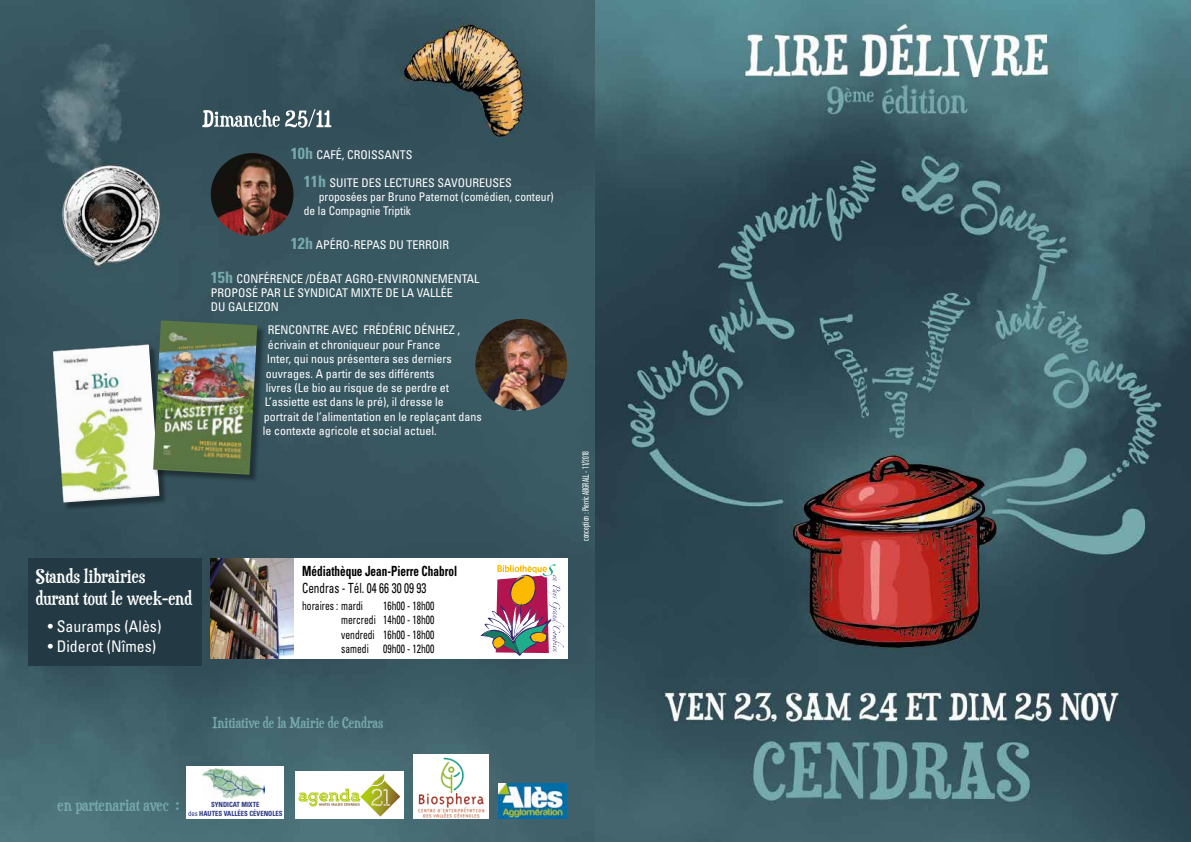
<style>
.page{position:relative;width:1191px;height:842px;background:#fff}
.page>*{position:absolute;margin:0;border:0;box-sizing:border-box;transform-origin:0 0}
.t1{font:18px/21.6px "Duality";color:#fff}
.t2{font:condensed 16px "Univers";color:#fff}
.t3{font:16px "Duality";color:#77aaac}
.t4{font:700 condensed 14px "Univers";color:#000;scale:.8 1}
.t5{font:14px "Duality";color:#77aaac}
.t6{font:condensed 14px "Univers";color:#000;scale:.8 1}
.t7{font:condensed 12px/14.4px "Univers";color:#fff}
.t8{font:condensed 12px/14.4px "Univers";color:#000;text-align:justify;scale:.8 1}
.t9{font:condensed 12px "Univers";color:#fff;scale:.96 1}
.t10{font:500 condensed 9px "DINOT";color:#fff;scale:.8 1}
.t11{font:700 condensed 7.1px/9px "Univers";color:#283583;text-align:center;scale:.95 1}
.s1{font-weight:700;font-size:16px;color:#77aaac}
.s2{font-weight:400}
</style>
<div class="page">
<img style="left:0;top:0;width:1191px;height:842px">
<div style="left:211px;top:558px;width:356px;height:101px;background:#fff"></div>
<img style="left:211px;top:558px;width:83px;height:100px">
<img style="left:480px;top:564px;width:84px;height:92px">
<div style="left:28px;top:558px;width:174px;height:108px;background:#233a45"></div>
<div style="left:295px;top:771px;width:109px;height:48px;background:#fff"></div>
<svg style="left:298px;top:774px;width:102px;height:42px"></svg>
<div style="left:54px;top:346px;width:114px;height:165px;background:#000;opacity:.4"></div>
<img style="left:53px;top:344px;width:106px;height:158px">
<img style="left:413px;top:755px;width:75px;height:64px">
<img style="left:498px;top:784px;width:68px;height:35px">
<div style="left:154px;top:321px;width:112px;height:162px;background:#000;opacity:.4"></div>
<img style="left:153px;top:320px;width:104px;height:155px">
<svg style="left:202px;top:109px;width:129px;height:19px"></svg>
<img style="left:211px;top:153px;width:82px;height:83px;border-radius:41px">
<img style="left:475px;top:319px;width:92px;height:92px;border-radius:46px">
<div style="left:186px;top:766px;width:98px;height:53px;background:#fff"></div>
<img style="left:203px;top:768px;width:62px;height:31px">
<p class="t7" style="left:291px;top:147px;width:123px"><span class="s1">10h</span> CAFÉ, CROISSANTS</p>
<p class="t7" style="left:304px;top:175px;width:210px"><span class="s1">11h</span> SUITE DES LECTURES SAVOUREUSES</p>
<p class="t9" style="left:319px;top:189px;width:246px">proposées par Bruno Paternot (comédien, conteur)</p>
<p class="t9" style="left:304px;top:204px;width:113px">de la Compagnie Triptik</p>
<p class="t7" style="left:291px;top:237px;width:160px"><span class="s1">12h</span> APÉRO-REPAS DU TERROIR</p>
<p class="t7" style="left:211px;top:271px;width:270px"><span class="s1">15h</span> CONFÉRENCE /DÉBAT AGRO-ENVIRONNEMENTAL<br>PROPOSÉ PAR LE SYNDICAT MIXTE DE LA VALLÉE<br>DU GALEIZON</p>
<p class="t7" style="left:268px;top:323px;width:194px">RENCONTRE AVEC FRÉDÉRIC DÉNHEZ ,</p>
<p class="t7" style="left:268px;top:337px;width:174px">écrivain et chroniqueur pour France</p>
<p class="t7" style="left:267px;top:351px;width:187px">Inter, qui nous présentera ses derniers</p>
<p class="t7" style="left:266px;top:366px;width:170px">ouvrages. A partir de ses différents</p>
<p class="t7" style="left:266px;top:380px;width:185px">livres (Le bio au risque de se perdre et</p>
<p class="t7" style="left:265px;top:395px;width:180px">L’assiette est dans le pré), il dresse le</p>
<p class="t7" style="left:264px;top:409px;width:219px">portrait de l’alimentation en le replaçant dans</p>
<p class="t7" style="left:263px;top:423px;width:175px">le contexte agricole et social actuel.</p>
<h1 class="t1" style="left:36px;top:565px;width:158px">Stands librairies durant tout le week-end</h1>
<h2 class="t2" style="left:48px;top:616px;width:115px">• Sauramps (Alès)</h2>
<h2 class="t2" style="left:48px;top:636px;width:110px">• Diderot (Nîmes)</h2>
<p class="t4" style="left:302px;top:562px;width:195px">Médiathèque Jean-Pierre Chabrol</p>
<p class="t6" style="left:302px;top:579px;width:157px">Cendras - Tél. 04 66 30 09 93</p>
<p class="t8" style="left:302px;top:598px;width:78px">horaires : mardi</p>
<p class="t8" style="left:341px;top:598px;width:118px;text-indent:42px">16h00 - 18h00 mercredi 14h00 - 18h00 vendredi 16h00 - 18h00 samedi 09h00 - 12h00</p>
<p class="t5" style="left:212px;top:714px;width:172px">Initiative de la Mairie de Cendras</p>
<h2 class="t3" style="left:58px;top:795px;width:123px">en partenariat avec :</h2>
<p class="t11" style="left:188px;top:800px;width:101px">SYNDICAT MIXTE<br><span class="s2">des</span> HAUTES VALLÉES CÉVENOLES</p>
<p class="t10" style="left:580px;top:541px;width:114px;rotate:-90deg">conception : Pierric ABGRALL - 11/2018</p>
</div>
